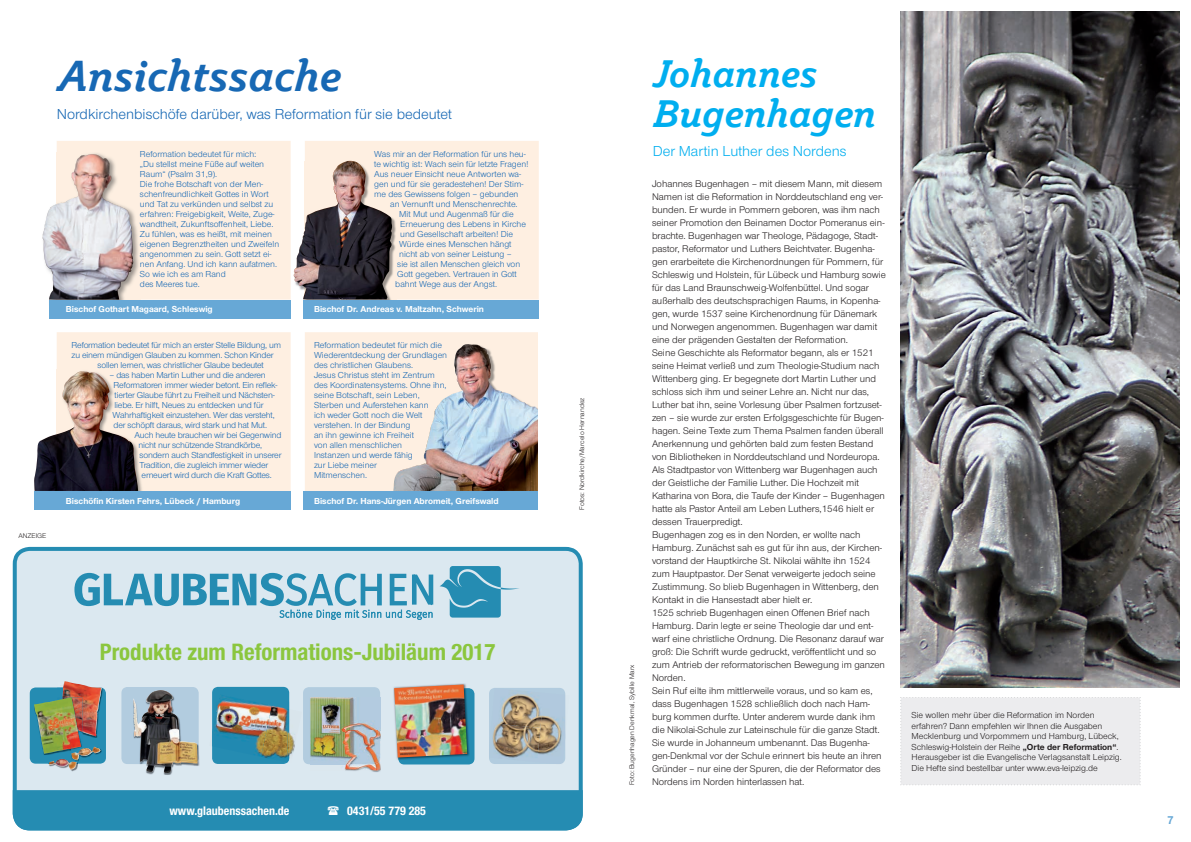
<style>
.page{position:relative;width:1191px;height:842px;background:#fff}
.page>*{position:absolute;margin:0;border:0;box-sizing:border-box;transform-origin:0 0}
.t1{font:italic 700 43px "Plume";color:#1768b4}
.t2{font:italic 700 38px/40px "Plume";color:#00aeef}
.t3{font:700 condensed 22.9px "Helvetica Neue LT Std";color:#8bc63e}
.t4{font:15px "Nordelbica";color:#1768b4}
.t5{font:15px "Nordelbica";color:#00aeef}
.t6{font:700 condensed 12px "Helvetica Neue LT Std";color:#fff}
.t7{font:700 12px "Nordelbica";color:#67a8d6}
.t8{font:10px/13px "Nordelbica";color:#231f20}
.t9{font:9px/10px "Nordelbica";color:#1768b4}
.t10{font:9px/10px "Nordelbica";letter-spacing:-.02em;color:#1768b4}
.t11{font:9px/10.5px "Nordelbica";color:#231f20}
.t12{font:700 9px "Nordelbica";color:#fff}
.t13{font:7px "Nordelbica";color:#231f20}
.s1{font-weight:700}
</style>
<div class="page">
<div style="left:13px;top:547px;width:570px;height:243px;background:#dbe8f0"></div>
<svg style="left:74px;top:573px;width:359px;height:47px;background:#98c6d9"></svg>
<svg style="left:439px;top:566px;width:80px;height:52px;background:#6eb0ca"></svg>
<svg style="left:398px;top:688px;width:76px;height:76px"></svg>
<svg style="left:121px;top:687px;width:77px;height:77px"></svg>
<img style="left:133px;top:690px;width:66px;height:85px">
<img style="left:133px;top:690px;width:65px;height:74px">
<img style="left:143px;top:690px;width:18px;height:25px">
<img style="left:556px;top:695px;width:13px;height:70px">
<svg style="left:488px;top:688px;width:77px;height:76px;background:#afbabd"></svg>
<img style="left:537px;top:695px;width:25px;height:63px">
<img style="left:493px;top:723px;width:47px;height:35px">
<img style="left:295px;top:710px;width:7px;height:34px">
<img style="left:209px;top:732px;width:3px;height:14px">
<svg style="left:212px;top:687px;width:83px;height:77px;background:#3694b7"></svg>
<img style="left:288px;top:709px;width:7px;height:49px">
<img style="left:216px;top:702px;width:56px;height:18px">
<img style="left:261px;top:705px;width:27px;height:53px">
<img style="left:216px;top:720px;width:50px;height:37px">
<img style="left:310px;top:770px;width:71px;height:3px">
<img style="left:381px;top:697px;width:3px;height:73px">
<svg style="left:303px;top:687px;width:78px;height:77px"></svg>
<img style="left:310px;top:763px;width:36px;height:7px">
<img style="left:346px;top:746px;width:35px;height:24px">
<img style="left:310px;top:697px;width:70px;height:34px">
<img style="left:310px;top:730px;width:68px;height:33px">
<img style="left:345px;top:731px;width:35px;height:33px">
<img style="left:393px;top:683px;width:77px;height:77px">
<img style="left:398px;top:688px;width:72px;height:72px">
<img style="left:394px;top:684px;width:73px;height:73px">
<img style="left:49px;top:764px;width:29px;height:7px">
<img style="left:30px;top:682px;width:76px;height:82px">
<img style="left:49px;top:759px;width:28px;height:11px">
<img style="left:900px;top:11px;width:279px;height:677px">
<div style="left:900px;top:697px;width:241px;height:89px;background:#ececee"></div>
<div style="left:57px;top:141px;width:234px;height:159px;background:#feefe1"></div>
<div style="left:57px;top:332px;width:234px;height:159px;background:#feefe1"></div>
<div style="left:305px;top:141px;width:234px;height:159px;background:#feefe1"></div>
<div style="left:305px;top:332px;width:233px;height:159px;background:#feefe1"></div>
<img style="left:57px;top:152px;width:83px;height:148px">
<img style="left:42px;top:154px;width:92px;height:146px">
<img style="left:57px;top:370px;width:86px;height:121px">
<img style="left:34px;top:371px;width:104px;height:120px">
<img style="left:305px;top:162px;width:91px;height:138px">
<img style="left:294px;top:161px;width:100px;height:138px">
<img style="left:393px;top:344px;width:145px;height:147px">
<div style="left:49px;top:300px;width:242px;height:18px;background:#67a8d6"></div>
<div style="left:34px;top:491px;width:257px;height:19px;background:#67a8d6"></div>
<div style="left:303px;top:300px;width:236px;height:18px;background:#67a8d6"></div>
<div style="left:303px;top:491px;width:236px;height:19px;background:#67a8d6"></div>
<div style="left:538px;top:330px;width:21px;height:190px;background:#fff"></div>
<div style="left:13px;top:790px;width:570px;height:40px;background:#258cb2"></div>
<h1 class="t1" style="left:57px;top:49px;width:285px">Ansichtssache</h1>
<h3 class="t4" style="left:57px;top:106px;width:397px">Nordkirchenbischöfe darüber, was Reformation für sie bedeutet</h3>
<p class="t13" style="left:18px;top:531px;width:29px">ANZEIGE</p>
<p class="t9" style="left:140px;top:149px;width:141px">Reformation bedeutet für mich:<br>„Du stellst meine Füße auf weiten<br>Raum“ (Psalm 31,9).<br>Die frohe Botschaft von der Men&shy;schenfreundlichkeit Gottes in Wort und Tat zu verkünden und selbst zu erfahren: Freigebigkeit, Weite, Zuge&shy;wandtheit, Zukunftsoffenheit, Liebe.<br>Zu fühlen, was es heißt, mit meinen eigenen Begrenztheiten und Zweifeln angenommen zu sein. Gott setzt ei&shy;nen Anfang. Und ich kann aufatmen.<br>So wie ich es am Rand<br>des Meeres tue.</p>
<p class="t12" style="left:66px;top:304px;width:148px">Bischof Gothart Magaard, Schleswig</p>
<p class="t10" style="left:72px;top:340px;width:211px">Reformation bedeutet für mich an erster Stelle Bildung, um</p>
<p class="t10" style="left:72px;top:350px;width:204px">zu einem mündigen Glauben zu kommen. Schon Kinder</p>
<p class="t10" style="left:98px;top:360px;width:168px">sollen lernen, was christlicher Glaube bedeutet</p>
<p class="t10" style="left:113px;top:370px;width:166px;text-indent:-3px">– das haben Martin Luther und die anderen Reformatoren immer wieder betont. Ein reflek&shy;tierter Glaube führt zu Freiheit und Nächsten&shy;liebe. Er hilft, Neues zu entdecken und für Wahrhaftigkeit einzustehen. Wer das versteht, der schöpft daraus, wird stark und hat Mut.</p>
<p class="t10" style="left:135px;top:430px;width:148px">Auch heute brauchen wir bei Gegenwind</p>
<p class="t10" style="left:139px;top:440px;width:125px">nicht nur schützende Strandkörbe,</p>
<p class="t10" style="left:140px;top:450px;width:143px">sondern auch Standfestigkeit in unserer</p>
<p class="t10" style="left:140px;top:460px;width:130px">Tradition, die zugleich immer wieder</p>
<p class="t10" style="left:142px;top:470px;width:132px">erneuert wird durch die Kraft Gottes.</p>
<p class="t12" style="left:66px;top:495px;width:176px">Bischöfin Kirsten Fehrs, Lübeck / Hamburg</p>
<p class="t9" style="left:374px;top:149px;width:156px">Was mir an der Reformation für uns heu&shy;te wichtig ist: Wach sein für letzte Fragen!<br>Aus neuer Einsicht neue Antworten wa&shy;gen und für sie geradestehen! Der Stim&shy;me des Gewissens folgen – gebunden</p>
<p class="t9" style="left:390px;top:199px;width:129px">an Vernunft und Menschenrechte.</p>
<p class="t9" style="left:399px;top:209px;width:116px">Mit Mut und Augenmaß für die</p>
<p class="t9" style="left:400px;top:219px;width:127px">Erneuerung des Lebens in Kirche</p>
<p class="t9" style="left:400px;top:229px;width:114px">und Gesellschaft arbeiten! Die</p>
<p class="t9" style="left:399px;top:239px;width:114px">Würde eines Menschen hängt</p>
<p class="t9" style="left:399px;top:249px;width:114px">nicht ab von seiner Leistung –</p>
<p class="t9" style="left:397px;top:259px;width:124px">sie ist allen Menschen gleich von</p>
<p class="t9" style="left:397px;top:269px;width:121px">Gott gegeben. Vertrauen in Gott</p>
<p class="t9" style="left:395px;top:279px;width:103px">bahnt Wege aus der Angst.</p>
<p class="t12" style="left:314px;top:304px;width:171px">Bischof Dr. Andreas v. Maltzahn, Schwerin</p>
<p class="t9" style="left:314px;top:340px;width:134px">Reformation bedeutet für mich die<br>Wiederentdeckung der Grundlagen des christlichen Glaubens.<br>Jesus Christus steht im Zentrum des Koordinatensystems. Ohne ihn, seine Botschaft, sein Leben,<br>Sterben und Auferstehen kann<br>ich weder Gott noch die Welt verstehen. In der Bindung<br>an ihn gewinne ich Freiheit<br>von allen menschlichen<br>Instanzen und werde fähig<br>zur Liebe meiner<br>Mitmenschen.</p>
<p class="t12" style="left:314px;top:495px;width:186px">Bischof Dr. Hans-Jürgen Abromeit, Greifswald</p>
<h3 class="t3" style="left:100px;top:638px;width:397px">Produkte zum Reformations-Jubiläum 2017</h3>
<p class="t6" style="left:169px;top:803px;width:121px">www.glaubenssachen.de</p>
<p class="t6" style="left:347px;top:803px;width:80px">0431/55 779 285</p>
<p class="t13" style="left:578px;top:510px;width:113px;rotate:-90deg">Fotos: Nordkirche/Marcelo Hernandez</p>
<p class="t13" style="left:628px;top:785px;width:122px;rotate:-90deg">Foto: Bugenhagen Denkmal, Sybille Marx</p>
<h2 class="t2" style="left:652px;top:53px;width:224px">Johannes<br>Bugenhagen</h2>
<h3 class="t5" style="left:652px;top:142px;width:195px">Der Martin Luther des Nordens</h3>
<p class="t8" style="left:652px;top:177px;width:235px">Johannes Bugenhagen – mit diesem Mann, mit diesem Namen ist die Reformation in Norddeutschland eng ver&shy;bunden. Er wurde in Pommern geboren, was ihm nach seiner Promotion den Beinamen Doctor Pomeranus ein&shy;brachte. Bugenhagen war Theologe, Pädagoge, Stadt&shy;pastor, Reformator und Luthers Beichtvater. Bugenha&shy;gen erarbeitete die Kirchenordnungen für Pommern, für Schleswig und Holstein, für Lübeck und Hamburg sowie für das Land Braunschweig-Wolfenbüttel. Und sogar außerhalb des deutschsprachigen Raums, in Kopenha&shy;gen, wurde 1537 seine Kirchenordnung für Dänemark und Norwegen angenommen. Bugenhagen war damit eine der prägenden Gestalten der Reformation.<br>Seine Geschichte als Reformator begann, als er 1521 seine Heimat verließ und zum Theologie-Studium nach Wittenberg ging. Er begegnete dort Martin Luther und schloss sich ihm und seiner Lehre an. Nicht nur das, Luther bat ihn, seine Vorlesung über Psalmen fortzuset&shy;zen – sie wurde zur ersten Erfolgsgeschichte für Bugen&shy;hagen. Seine Texte zum Thema Psalmen fanden überall Anerkennung und gehörten bald zum festen Bestand von Bibliotheken in Norddeutschland und Nordeuropa.<br>Als Stadtpastor von Wittenberg war Bugenhagen auch der Geistliche der Familie Luther. Die Hochzeit mit Katharina von Bora, die Taufe der Kinder – Bugenhagen hatte als Pastor Anteil am Leben Luthers,1546 hielt er dessen Trauerpredigt.<br>Bugenhagen zog es in den Norden, er wollte nach Hamburg. Zunächst sah es gut für ihn aus, der Kirchen&shy;vorstand der Hauptkirche St. Nikolai wählte ihn 1524 zum Hauptpastor. Der Senat verweigerte jedoch seine Zustimmung. So blieb Bugenhagen in Wittenberg, den Kontakt in die Hansestadt aber hielt er.<br>1525 schrieb Bugenhagen einen Offenen Brief nach Hamburg. Darin legte er seine Theologie dar und ent&shy;warf eine christliche Ordnung. Die Resonanz darauf war groß: Die Schrift wurde gedruckt, veröffentlicht und so zum Antrieb der reformatorischen Bewegung im ganzen Norden.<br>Sein Ruf eilte ihm mittlerweile voraus, und so kam es, dass Bugenhagen 1528 schließlich doch nach Ham&shy;burg kommen durfte. Unter anderem wurde dank ihm die Nikolai-Schule zur Lateinschule für die ganze Stadt.<br>Sie wurde in Johanneum umbenannt. Das Bugenha&shy;gen-Denkmal vor der Schule erinnert bis heute an ihren Gründer – nur eine der Spuren, die der Reformator des Nordens im Norden hinterlassen hat.</p>
<p class="t11" style="left:911px;top:710px;width:212px">Sie wollen mehr über die Reformation im Norden erfahren? Dann empfehlen wir Ihnen die Ausgaben Mecklenburg und Vorpommern und Hamburg, Lübeck, Schleswig-Holstein der Reihe <span class="s1">„Orte der Reformation“</span>.<br>Herausgeber ist die Evangelische Verlagsanstalt Leipzig.<br>Die Hefte sind bestellbar unter www.eva-leipzig.de</p>
<p class="t7" style="left:1167px;top:813px;width:8px">7</p>
</div>
